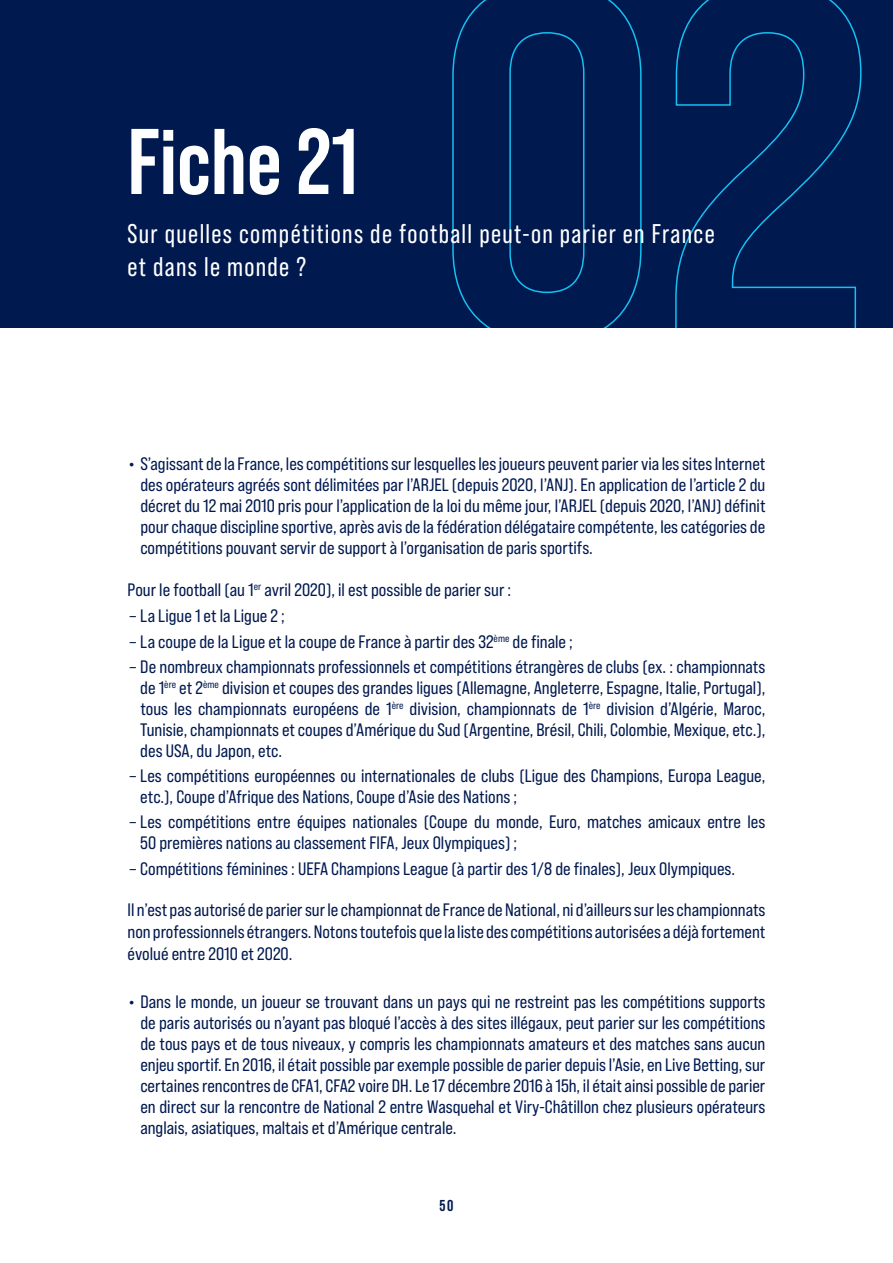
<style>
.page{position:relative;width:893px;height:1263px;background:#fff}
.page>*{position:absolute;margin:0;border:0;box-sizing:border-box;transform-origin:0 0}
.Titre_62_pt{font:700 93px "Bebas Neue Pro";color:#fff}
.Sous-titre_18_pt{font:27px/32.4px "Bebas Neue Pro";letter-spacing:.05em;color:#fff}
.Texte_courant_12_pt{font:18px/21px "Bebas Neue Pro Sm E Rg";color:#00194f;text-align:justify}
.t1{font:700 15.75px "Bebas Neue Pro";color:#00194f}
.s1{font-family:"Bebas Neue Pro Exp Bd"}
</style>
<div class="page">
<div style="left:0;top:0;width:893px;height:327px;background:#00194f"></div>
<svg style="left:452px;top:0;width:190px;height:327px"></svg>
<svg style="left:675px;top:0;width:187px;height:327px"></svg>
<p class="Titre_62_pt" style="left:128px;top:109px;width:232px">Fiche 21</p>
<p class="Sous-titre_18_pt" style="left:128px;top:218px;width:589px">Sur quelles compétitions de football peut-on parier en France et dans le monde ?</p>
<p class="Texte_courant_12_pt" style="left:140px;top:453px;width:627px;text-indent:-12px"><span class="s1">•</span> S’agissant de la France, les compétitions sur lesquelles les joueurs peuvent parier via les sites Internet des opérateurs agréés sont délimitées par l’ARJEL (depuis 2020, l’ANJ). En application de l’article 2 du décret du 12 mai 2010 pris pour l’application de la loi du même jour, l’ARJEL (depuis 2020, l’ANJ) définit pour chaque discipline sportive, après avis de la fédération délégataire compétente, les catégories de compétitions pouvant servir de support à l’organisation de paris sportifs.</p>
<p class="Texte_courant_12_pt" style="left:128px;top:578px;width:385px">Pour le football (au 1<sup>er</sup> avril 2020), il est possible de parier sur :</p>
<p class="Texte_courant_12_pt" style="left:130px;top:605px;width:157px">– La Ligue 1 et la Ligue 2 ;</p>
<p class="Texte_courant_12_pt" style="left:130px;top:630px;width:445px">– La coupe de la Ligue et la coupe de France à partir des 32<sup>ème</sup> de finale ;</p>
<p class="Texte_courant_12_pt" style="left:140px;top:656px;width:627px;text-indent:-10px">– De nombreux championnats professionnels et compétitions étrangères de clubs (ex. : championnats de 1<sup>ère</sup> et 2<sup>ème</sup> division et coupes des grandes ligues (Allemagne, Angleterre, Espagne, Italie, Portugal), tous les championnats européens de 1<sup>ère</sup> division, championnats de 1<sup>ère</sup> division d’Algérie, Maroc, Tunisie, championnats et coupes d’Amérique du Sud (Argentine, Brésil, Chili, Colombie, Mexique, etc.), des USA, du Japon, etc.</p>
<p class="Texte_courant_12_pt" style="left:140px;top:765px;width:627px;text-indent:-10px">– Les compétitions européennes ou internationales de clubs (Ligue des Champions, Europa League, etc.), Coupe d’Afrique des Nations, Coupe d’Asie des Nations ;</p>
<p class="Texte_courant_12_pt" style="left:140px;top:811px;width:627px;text-indent:-10px">– Les compétitions entre équipes nationales (Coupe du monde, Euro, matches amicaux entre les<br>50 premières nations au classement FIFA, Jeux Olympiques) ;</p>
<p class="Texte_courant_12_pt" style="left:130px;top:857px;width:607px">– Compétitions féminines : UEFA Champions League (à partir des 1/8 de finales), Jeux Olympiques.</p>
<p class="Texte_courant_12_pt" style="left:128px;top:899px;width:639px;line-height:21.6px">Il n’est pas autorisé de parier sur le championnat de France de National, ni d’ailleurs sur les championnats non professionnels étrangers. Notons toutefois que la liste des compétitions autorisées a déjà fortement évolué entre 2010 et 2020.</p>
<p class="Texte_courant_12_pt" style="left:140px;top:991px;width:627px;text-indent:-12px"><span class="s1">•</span> Dans le monde, un joueur se trouvant dans un pays qui ne restreint pas les compétitions supports de paris autorisés ou n’ayant pas bloqué l’accès à des sites illégaux, peut parier sur les compétitions de tous pays et de tous niveaux, y compris les championnats amateurs et des matches sans aucun enjeu sportif. En 2016, il était possible par exemple possible de parier depuis l’Asie, en Live Betting, sur certaines rencontres de CFA1, CFA2 voire DH. Le 17 décembre 2016 à 15h, il était ainsi possible de parier en direct sur la rencontre de National 2 entre Wasquehal et Viry-Châtillon chez plusieurs opérateurs anglais, asiatiques, maltais et d’Amérique centrale.</p>
<p class="t1" style="left:439px;top:1196px;width:15px">50</p>
</div>
